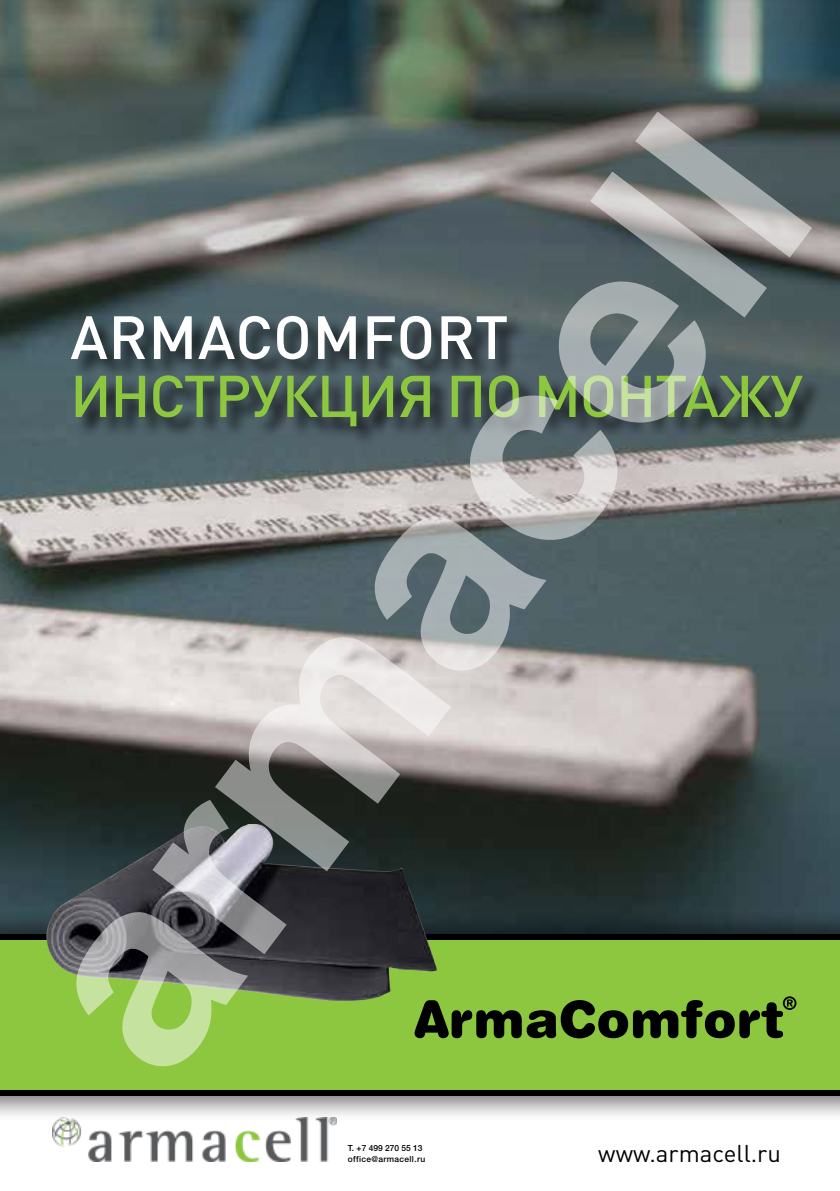
<style>
.page{position:relative;width:840px;height:1191px;background:#fff}
.page>*{position:absolute;margin:0;border:0;box-sizing:border-box;transform-origin:0 0}
.t1{font:700 270px "Arial";color:rgb(255 255 255/.5)}
.t2{font:500 60px "DIN Pro";letter-spacing:.01em;color:#fff}
.t3{font:500 58px "DIN Pro";letter-spacing:-.02em;color:#8dc63f}
.t4{font:24px "DIN Pro";color:#000}
.t5{font:500 8.4px "Helvetica Neue LT Std";letter-spacing:.04em;color:#000}
.t6{font:500 8.4px "Helvetica Neue LT Std";color:#000}
</style>
<div class="page">
<img style="left:53px;top:1122px;width:283px;height:40px">
<img style="left:0;top:751px;width:839px;height:156px">
<img style="left:0;top:0;width:839px;height:751px">
<div style="left:72px;top:316px;width:750px;height:132px;background:#000;opacity:.75"></div>
<div style="left:0;top:907px;width:839px;height:215px;background:#000;opacity:.5"></div>
<div style="left:0;top:934px;width:839px;height:161px;background:#000"></div>
<div style="left:0;top:940px;width:839px;height:150px;background:#8dc63f"></div>
<svg style="left:414px;top:996px;width:382px;height:42px"></svg>
<img style="left:44px;top:824px;width:393px;height:177px">
<h1 class="t1" style="left:-57px;top:923px;width:1097px;rotate:-53deg">armacell</h1>
<p class="t2" style="left:70px;top:289px;width:439px">ARMACOMFORT</p>
<p class="t3" style="left:70px;top:349px;width:734px">ИНСТРУКЦИЯ ПО МОНТАЖУ</p>
<p class="t6" style="left:348px;top:1142px;width:76px">T. +7 499 270 55 13</p>
<p class="t5" style="left:348px;top:1154px;width:79px">office@armacell.ru</p>
<p class="t4" style="left:598px;top:1134px;width:184px">www.armacell.ru</p>
</div>
